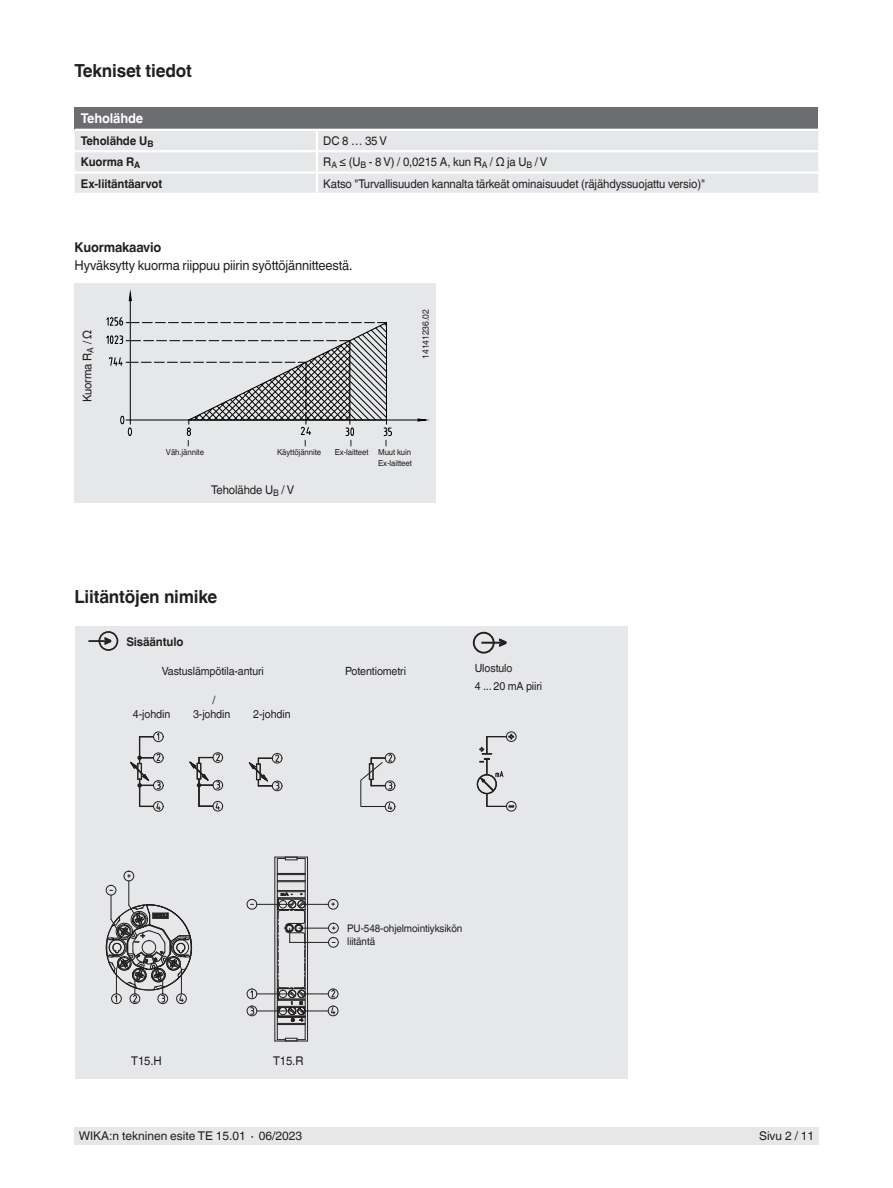
<style>
.page{position:relative;width:893px;height:1188px;background:#fff}
.page>*{position:absolute;margin:0;border:0;box-sizing:border-box;transform-origin:0 0}
.t1{font:700 18px "Helvetica World";letter-spacing:-.01em;color:#231f20;scale:.95 1}
.t2{font:13.5px "Helvetica World";letter-spacing:-.01em;color:#231f20;scale:.95 1}
.t3{font:700 13.5px "Helvetica World";letter-spacing:-.01em;color:#231f20;scale:.95 1}
.t4{font:700 13.5px "Helvetica World";letter-spacing:-.01em;color:#fff;scale:.95 1}
.t5{font:12px "Helvetica World";letter-spacing:-.01em;color:#231f20;scale:.95 1}
.t6{font:700 12px "Helvetica World";letter-spacing:-.01em;color:#231f20;scale:.95 1}
.t7{font:12px "Helvetica World";letter-spacing:-.01em;color:#231f20}
.t8{font:11.25px/18px "Helvetica World";letter-spacing:-.01em;color:#231f20;scale:.95 1}
.t9{font:10.5px/13.5px "Helvetica World";letter-spacing:-.01em;color:#231f20;scale:.95 1}
.t10{font:9px "Helvetica World";letter-spacing:-.01em;color:#231f20;scale:.95 1}
.t11{font:8.25px/10.5px "Helvetica World";letter-spacing:-.01em;color:#231f20;text-align:right;scale:.95 1}
</style>
<div class="page">
<div style="left:74px;top:1128px;width:745px;height:17px;background:#e6e7e9"></div>
<div style="left:75px;top:283px;width:361px;height:220px;background:#e6e7e9"></div>
<div style="left:75px;top:626px;width:552px;height:453px;background:#e6e7e9"></div>
<div style="left:75px;top:107px;width:743px;height:23px;background:#6c6d70"></div>
<div style="left:75px;top:131px;width:743px;height:62px;background:#e6e7e9"></div>
<hr style="left:75px;top:129px;width:242px;height:2px;background:#fff">
<hr style="left:317px;top:129px;width:501px;height:2px;background:#fff">
<hr style="left:75px;top:171px;width:242px;height:3px;background:#fff">
<hr style="left:317px;top:171px;width:501px;height:3px;background:#fff">
<hr style="left:75px;top:150px;width:242px;height:2px;background:#fff">
<hr style="left:317px;top:150px;width:501px;height:2px;background:#fff">
<svg style="left:316px;top:131px;width:2px;height:62px"></svg>
<hr style="left:130px;top:301px;width:1px;height:123px;background:#000">
<svg style="left:128px;top:292px;width:4px;height:9px"></svg>
<hr style="left:126px;top:420px;width:300px;height:1px;background:#000">
<svg style="left:417px;top:418px;width:10px;height:4px"></svg>
<hr style="left:88px;top:640px;width:21px;height:2px;background:#231f20">
<svg style="left:104px;top:637px;width:8px;height:8px"></svg>
<div style="left:99px;top:631px;width:19px;height:20px;border:2px solid #231f20;border-radius:50%"></div>
<hr style="left:481px;top:642px;width:23px;height:2px;background:#231f20">
<svg style="left:498px;top:638px;width:9px;height:9px"></svg>
<div style="left:473px;top:632px;width:22px;height:22px;border:2px solid #231f20;border-radius:50%"></div>
<svg style="left:106px;top:316px;width:286px;height:130px"></svg>
<hr style="left:275px;top:1041px;width:33px;height:1px;background:#231f20">
<hr style="left:274px;top:857px;width:1px;height:184px;background:#231f20">
<hr style="left:277px;top:858px;width:1px;height:40px;background:#231f20">
<hr style="left:277px;top:1000px;width:1px;height:40px;background:#231f20">
<svg style="left:277px;top:1038px;width:28px;height:4px"></svg>
<hr style="left:305px;top:1000px;width:1px;height:40px;background:#231f20">
<hr style="left:305px;top:858px;width:1px;height:40px;background:#231f20">
<hr style="left:307px;top:857px;width:1px;height:184px;background:#231f20">
<svg style="left:277px;top:873px;width:28px;height:9px"></svg>
<svg style="left:277px;top:858px;width:28px;height:3px"></svg>
<hr style="left:275px;top:857px;width:33px;height:1px;background:#231f20">
<hr style="left:257px;top:904px;width:35px;height:1px;background:#231f20">
<div style="left:247px;top:899px;width:10px;height:11px;border:1px solid #231f20;border-radius:50%"></div>
<div style="left:328px;top:899px;width:10px;height:11px;border:1px solid #231f20;border-radius:50%"></div>
<hr style="left:257px;top:994px;width:35px;height:1px;background:#231f20">
<div style="left:247px;top:989px;width:10px;height:10px;border:1px solid #231f20;border-radius:50%"></div>
<svg style="left:250px;top:990px;width:3px;height:8px"></svg>
<div style="left:328px;top:989px;width:10px;height:10px;border:1px solid #231f20;border-radius:50%"></div>
<div style="left:328px;top:1006px;width:10px;height:10px;border:1px solid #231f20;border-radius:50%"></div>
<hr style="left:257px;top:1011px;width:35px;height:1px;background:#231f20">
<div style="left:247px;top:1006px;width:10px;height:10px;border:1px solid #231f20;border-radius:50%"></div>
<svg style="left:251px;top:1007px;width:3px;height:8px"></svg>
<div style="left:124px;top:871px;width:10px;height:10px;border:1px solid #231f20;border-radius:50%"></div>
<div style="left:158px;top:994px;width:10px;height:10px;border:1px solid #231f20;border-radius:50%"></div>
<div style="left:130px;top:994px;width:10px;height:10px;border:1px solid #231f20;border-radius:50%"></div>
<div style="left:111px;top:994px;width:11px;height:10px;border:1px solid #231f20;border-radius:50%"></div>
<div style="left:176px;top:994px;width:11px;height:10px;border:1px solid #231f20;border-radius:50%"></div>
<svg style="left:105px;top:874px;width:88px;height:129px"></svg>
<div style="left:328px;top:923px;width:11px;height:10px;border:1px solid #231f20;border-radius:50%"></div>
<div style="left:328px;top:937px;width:11px;height:11px;border:1px solid #231f20;border-radius:50%"></div>
<svg style="left:277px;top:890px;width:58px;height:135px"></svg>
<div style="left:477px;top:775px;width:19px;height:19px;border:1px solid #231f20;border-radius:50%"></div>
<div style="left:477px;top:774px;width:20px;height:20px;border:1px solid #231f20;border-radius:50%"></div>
<div style="left:506px;top:732px;width:10px;height:10px;border:1px solid #231f20;border-radius:50%"></div>
<div style="left:506px;top:801px;width:10px;height:10px;border:1px solid #231f20;border-radius:50%"></div>
<svg style="left:479px;top:734px;width:35px;height:74px"></svg>
<div style="left:213px;top:801px;width:10px;height:10px;border:1px solid #231f20;border-radius:50%"></div>
<div style="left:213px;top:752px;width:10px;height:11px;border:1px solid #231f20;border-radius:50%"></div>
<div style="left:213px;top:780px;width:10px;height:10px;border:1px solid #231f20;border-radius:50%"></div>
<div style="left:272px;top:753px;width:10px;height:10px;border:1px solid #231f20;border-radius:50%"></div>
<svg style="left:248px;top:755px;width:34px;height:37px"></svg>
<div style="left:153px;top:732px;width:10px;height:10px;border:1px solid #231f20;border-radius:50%"></div>
<div style="left:153px;top:753px;width:10px;height:10px;border:1px solid #231f20;border-radius:50%"></div>
<svg style="left:189px;top:752px;width:31px;height:57px"></svg>
<div style="left:385px;top:802px;width:10px;height:10px;border:1px solid #231f20;border-radius:50%"></div>
<div style="left:385px;top:753px;width:10px;height:10px;border:1px solid #231f20;border-radius:50%"></div>
<div style="left:385px;top:781px;width:10px;height:10px;border:1px solid #231f20;border-radius:50%"></div>
<svg style="left:360px;top:754px;width:33px;height:56px"></svg>
<div style="left:153px;top:801px;width:10px;height:11px;border:1px solid #231f20;border-radius:50%"></div>
<div style="left:153px;top:780px;width:10px;height:11px;border:1px solid #231f20;border-radius:50%"></div>
<svg style="left:130px;top:732px;width:31px;height:78px"></svg>
<h1 class="t1" style="left:75px;top:60px;width:125px">Tekniset tiedot</h1>
<p class="t4" style="left:81px;top:111px;width:67px">Teholähde</p>
<p class="t6" style="left:81px;top:134px;width:78px">Teholähde U<sub>B</sub></p>
<p class="t5" style="left:323px;top:134px;width:69px">DC 8 … 35 V</p>
<p class="t6" style="left:81px;top:155px;width:64px">Kuorma R<sub>A</sub></p>
<p class="t5" style="left:323px;top:155px;width:237px">R<sub>A</sub> ≤ (U<sub>B</sub> - 8 V) / 0,0215 A, kun R<sub>A</sub> / Ω ja U<sub>B</sub> / V</p>
<p class="t6" style="left:81px;top:176px;width:87px">Ex-liitäntäarvot</p>
<p class="t5" style="left:323px;top:176px;width:403px">Katso "Turvallisuuden kannalta tärkeät ominaisuudet (räjähdyssuojattu versio)"</p>
<p class="t3" style="left:75px;top:239px;width:93px">Kuormakaavio</p>
<p class="t2" style="left:75px;top:257px;width:294px">Hyväksytty kuorma riippuu piirin syöttöjännitteestä.</p>
<p class="t5" style="left:80px;top:402px;width:77px;rotate:-90deg">Kuorma R<sub>A</sub> / Ω</p>
<p class="t10" style="left:420px;top:359px;width:53px;rotate:-90deg">14141236.02</p>
<p class="t11" style="left:166px;top:447px;width:42px">Väh.jännite</p>
<p class="t11" style="left:277px;top:447px;width:48px">Käyttöjännite</p>
<p class="t11" style="left:335px;top:447px;width:83px">Ex-laitteet Muut kuin<br>Ex-laitteet</p>
<p class="t5" style="left:211px;top:483px;width:89px">Teholähde U<sub>B</sub> / V</p>
<h1 class="t1" style="left:75px;top:586px;width:152px">Liitäntöjen nimike</h1>
<p class="t6" style="left:126px;top:635px;width:62px">Sisääntulo</p>
<p class="t8" style="left:162px;top:662px;width:109px">Vastuslämpötila-anturi</p>
<p class="t8" style="left:345px;top:662px;width:66px">Potentiometri</p>
<p class="t8" style="left:213px;top:691px;width:5px">/</p>
<p class="t8" style="left:133px;top:705px;width:41px">4-johdin</p>
<p class="t8" style="left:193px;top:705px;width:41px">3-johdin</p>
<p class="t8" style="left:253px;top:705px;width:41px">2-johdin</p>
<p class="t8" style="left:475px;top:659px;width:72px">Ulostulo<br>4 ... 20 mA piiri</p>
<p class="t5" style="left:131px;top:1054px;width:34px">T15.H</p>
<p class="t5" style="left:273px;top:1054px;width:34px">T15.R</p>
<p class="t9" style="left:347px;top:922px;width:123px">PU-548-ohjelmointiyksikön liitäntä</p>
<p class="t7" style="left:79px;top:1129px;width:225px">WIKA:n tekninen esite TE 15.01 ∙ 06/2023</p>
<p class="t7" style="left:759px;top:1129px;width:57px">Sivu 2 / 11</p>
</div>
